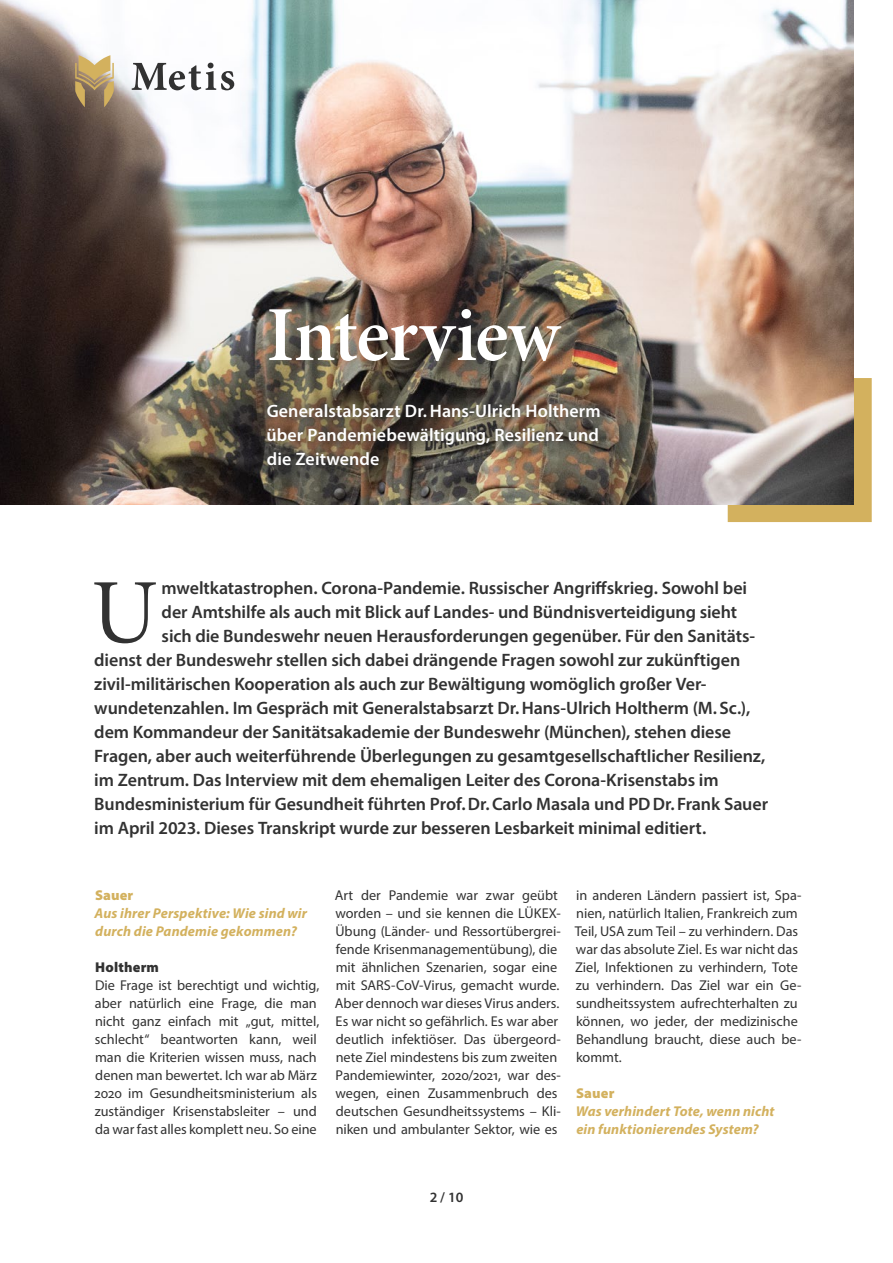
<style>
.page{position:relative;width:893px;height:1263px;background:#fff}
.page>*{position:absolute;margin:0;border:0;box-sizing:border-box;transform-origin:0 0}
.t1{font:91.8px "Minion 3 Subhead";color:#323232}
.t2{font:600 78px "Minion 3 Subhead";letter-spacing:-.015em;color:#fff}
.t3{font:600 18px "Myriad Pro";letter-spacing:-.005em;color:#323232}
.t4{font:600 18px/24px "Myriad Pro";letter-spacing:.005em;color:#fff;text-align:justify}
.t5{font:14.25px/18px "Myriad Pro";letter-spacing:-.005em;color:#323232}
.t6{font:italic 700 14.25px/18px "Myriad Pro";letter-spacing:.01em;color:#d3b15e}
.t7{font:900 14.25px "Myriad Pro";letter-spacing:.01em;color:#d3b15e}
.t8{font:900 14.25px "Myriad Pro";letter-spacing:.01em;color:#323232}
.t9{font:600 14.25px "Myriad Pro";color:#323232}
</style>
<div class="page">
<div style="left:728px;top:378px;width:144px;height:144px;background:#d3b15e"></div>
<img style="left:0;top:0;width:854px;height:504px">
<div style="left:255px;top:390px;width:357px;height:87px;background:#323232;opacity:.75"></div>
<svg style="left:132px;top:63px;width:102px;height:27px"></svg>
<svg style="left:75px;top:55px;width:39px;height:52px;background:#b69d70"></svg>
<h2 class="t2" style="left:266px;top:281px;width:295px">Interview</h2>
<p class="t4" style="left:266px;top:398px;width:336px">Generalstabsarzt Dr.Hans-Ulrich Holtherm über Pandemiebewältigung, Resilienz und die Zeitwende</p>
<h1 class="t1" style="left:91px;top:550px;width:68px">U</h1>
<p class="t3" style="left:162px;top:577px;width:587px">mweltkatastrophen. Corona-Pandemie. Russischer Angriffskrieg. Sowohl bei</p>
<p class="t3" style="left:162px;top:600px;width:577px">der Amtshilfe als auch mit Blick auf Landes- und Bündnisverteidigung sieht</p>
<p class="t3" style="left:162px;top:624px;width:595px">sich die Bundeswehr neuen Herausforderungen gegenüber. Für den Sanitäts-</p>
<p class="t3" style="left:94px;top:648px;width:647px">dienst der Bundeswehr stellen sich dabei drängende Fragen sowohl zur zukünftigen</p>
<p class="t3" style="left:94px;top:672px;width:614px">zivil-militärischen Kooperation als auch zur Bewältigung womöglich großer Ver-</p>
<p class="t3" style="left:94px;top:696px;width:657px">wundetenzahlen. Im Gespräch mit Generalstabsarzt Dr.Hans-Ulrich Holtherm (M.Sc.),</p>
<p class="t3" style="left:94px;top:720px;width:638px">dem Kommandeur der Sanitätsakademie der Bundeswehr (München), stehen diese</p>
<p class="t3" style="left:94px;top:744px;width:673px">Fragen, aber auch weiterführende Überlegungen zu gesamtgesellschaftlicher Resilienz,</p>
<p class="t3" style="left:94px;top:768px;width:626px">im Zentrum. Das Interview mit dem ehemaligen Leiter des Corona-Krisenstabs im</p>
<p class="t3" style="left:94px;top:792px;width:675px">Bundesministerium für Gesundheit führten Prof.Dr.Carlo Masala und PDDr.Frank Sauer</p>
<p class="t3" style="left:94px;top:816px;width:613px">im April 2023. Dieses Transkript wurde zur besseren Lesbarkeit minimal editiert.</p>
<p class="t7" style="left:95px;top:886px;width:40px">Sauer</p>
<p class="t6" style="left:94px;top:904px;width:214px">Aus ihrer Perspektive: Wie sind wir durch die Pandemie gekommen?</p>
<p class="t8" style="left:95px;top:958px;width:65px">Holtherm</p>
<p class="t5" style="left:95px;top:976px;width:226px">Die Frage ist berechtigt und wichtig, aber natürlich eine Frage, die man nicht ganz einfach mit „gut, mittel, schlecht“ beantworten kann, weil man die Kriterien wissen muss, nach denen man bewertet. Ich war ab März 2020 im Gesundheitsministerium als zuständiger Krisenstabsleiter – und da war fast alles komplett neu. So eine</p>
<p class="t5" style="left:335px;top:886px;width:228px">Art der Pandemie war zwar geübt worden – und sie kennen die LÜKEX-Übung (Länder- und Ressortübergrei&shy;fende Krisenmanagementübung), die mit ähnlichen Szenarien, sogar eine mit SARS-CoV-Virus, gemacht wurde.<br>Aber dennoch war dieses Virus anders.<br>Es war nicht so gefährlich. Es war aber deutlich infektiöser. Das übergeord&shy;nete Ziel mindestens bis zum zweiten Pandemiewinter, 2020/2021, war des&shy;wegen, einen Zusammenbruch des deutschen Gesundheitssystems – Kli&shy;niken und ambulanter Sektor, wie es</p>
<p class="t5" style="left:575px;top:886px;width:228px">in anderen Ländern passiert ist, Spa&shy;nien, natürlich Italien, Frankreich zum Teil, USA zum Teil – zu verhindern. Das war das absolute Ziel. Es war nicht das Ziel, Infektionen zu verhindern, Tote zu verhindern. Das Ziel war ein Ge&shy;sundheitssystem aufrechterhalten zu können, wo jeder, der medizinische Behandlung braucht, diese auch be&shy;kommt.</p>
<p class="t7" style="left:576px;top:1084px;width:40px">Sauer</p>
<p class="t6" style="left:576px;top:1102px;width:200px">Was verhindert Tote, wenn nicht ein funktionierendes System?</p>
<p class="t9" style="left:430px;top:1188px;width:35px">2 / 10</p>
</div>
